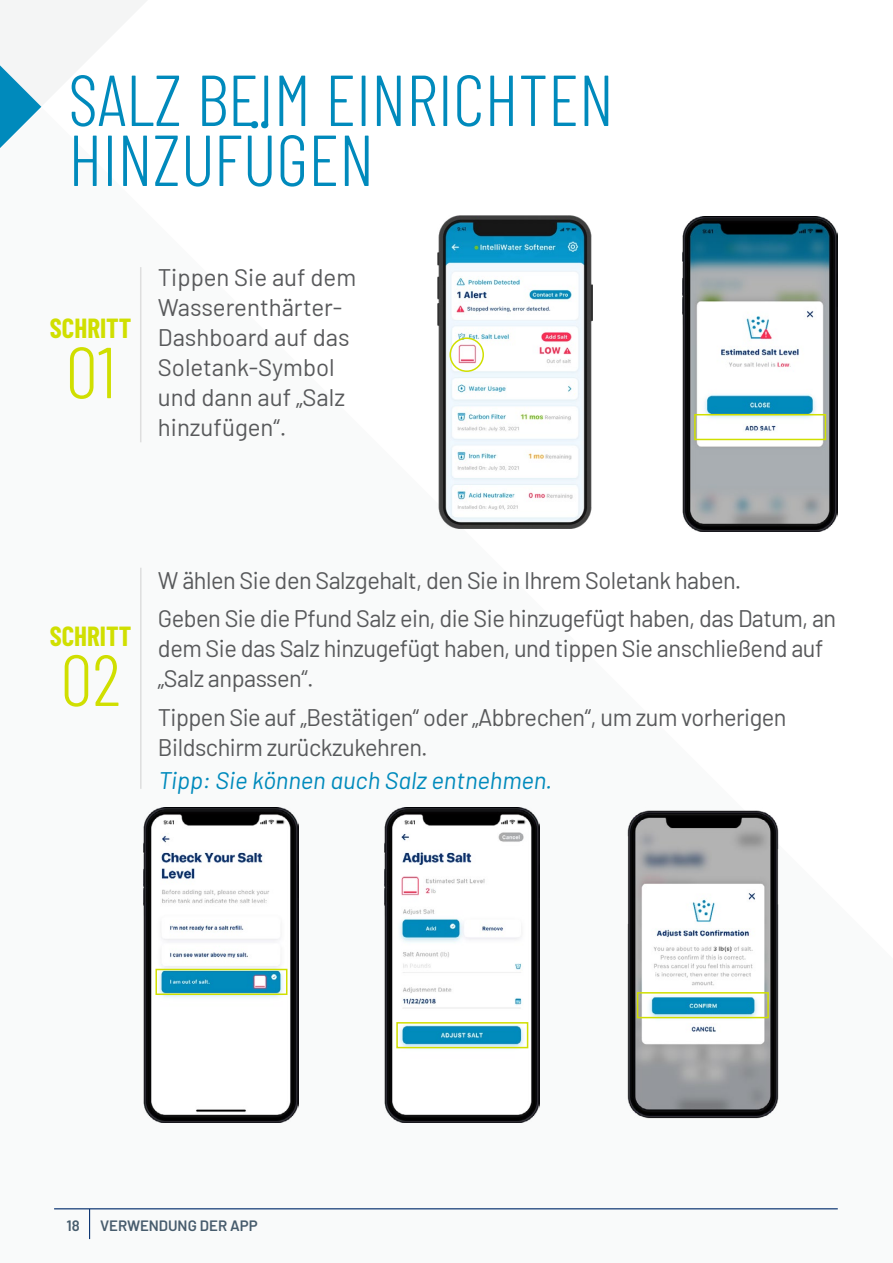
<style>
.page{position:relative;width:893px;height:1263px;background:#fff}
.page>*{position:absolute;margin:0;border:0;box-sizing:border-box;transform-origin:0 0}
.t1{font:300 72px/60px "Barlow Condensed";color:#008abc}
.t2{font:300 72px "Barlow Condensed";color:#d0df00}
.t3{font:700 27px "Barlow Condensed";color:#d0df00}
.t4{font:24px/30px "Barlow";letter-spacing:-.02em;color:#58595b}
.t5{font:24px/30px "Barlow";color:#58595b}
.t6{font:italic 24px "Barlow";color:#008abc}
.t7{font:600 15px "Barlow";color:#475c6d}
</style>
<div class="page">
<svg style="left:0;top:0;width:147px;height:148px"></svg>
<hr style="left:54px;top:1208px;width:784px;height:1px;background:#0c3471">
<hr style="left:89px;top:1209px;width:1px;height:30px;background:#0c3471">
<img style="left:437px;top:216px;width:155px;height:312px">
<img style="left:683px;top:217px;width:155px;height:315px">
<div style="left:449px;top:337px;width:35px;height:35px;border:2px solid #d0df00;border-radius:50%"></div>
<div style="left:694px;top:414px;width:132px;height:26px;border:2px solid #d0df00"></div>
<img style="left:143px;top:807px;width:155px;height:315px">
<div style="left:155px;top:969px;width:132px;height:26px;border:2px solid #d0df00"></div>
<img style="left:385px;top:807px;width:155px;height:315px">
<div style="left:396px;top:1022px;width:132px;height:26px;border:2px solid #d0df00"></div>
<img style="left:627px;top:810px;width:152px;height:309px">
<div style="left:637px;top:992px;width:132px;height:26px;border:2px solid #d0df00"></div>
<hr style="left:140px;top:568px;width:2px;height:221px;background:#dedede">
<hr style="left:140px;top:267px;width:1px;height:175px;background:#dedede">
<h1 class="t1" style="left:68px;top:65px;width:547px">SALZ BEIM EINRICHTEN<br>HINZUFÜGEN</h1>
<p class="t3" style="left:50px;top:309px;width:83px">SCHRITT</p>
<h1 class="t2" style="left:66px;top:321px;width:51px">01</h1>
<p class="t5" style="left:158px;top:260px;width:200px">Tippen Sie auf dem<br>Wasserenthärter-<br>Dashboard auf das<br>Soletank-Symbol und dann auf „Salz hinzufügen“.</p>
<p class="t3" style="left:50px;top:617px;width:83px">SCHRITT</p>
<h1 class="t2" style="left:61px;top:629px;width:62px">02</h1>
<p class="t4" style="left:158px;top:559px;width:680px;line-height:38.5px">W ählen Sie den Salzgehalt, den Sie in Ihrem Soletank haben.<br>Geben Sie die Pfund Salz ein, die Sie hinzugefügt haben, das Datum, an</p>
<p class="t4" style="left:158px;top:632px;width:667px">dem Sie das Salz hinzugefügt haben, und tippen Sie anschließend auf „Salz anpassen“.</p>
<p class="t4" style="left:158px;top:700px;width:630px">Tippen Sie auf „Bestätigen“ oder „Abbrechen“, um zum vorherigen<br>Bildschirm zurückzukehren.</p>
<p class="t6" style="left:158px;top:763px;width:395px">Tipp: Sie können auch Salz entnehmen.</p>
<p class="t7" style="left:66px;top:1214px;width:15px">18</p>
<p class="t7" style="left:100px;top:1214px;width:159px">VERWENDUNG DER APP</p>
</div>
